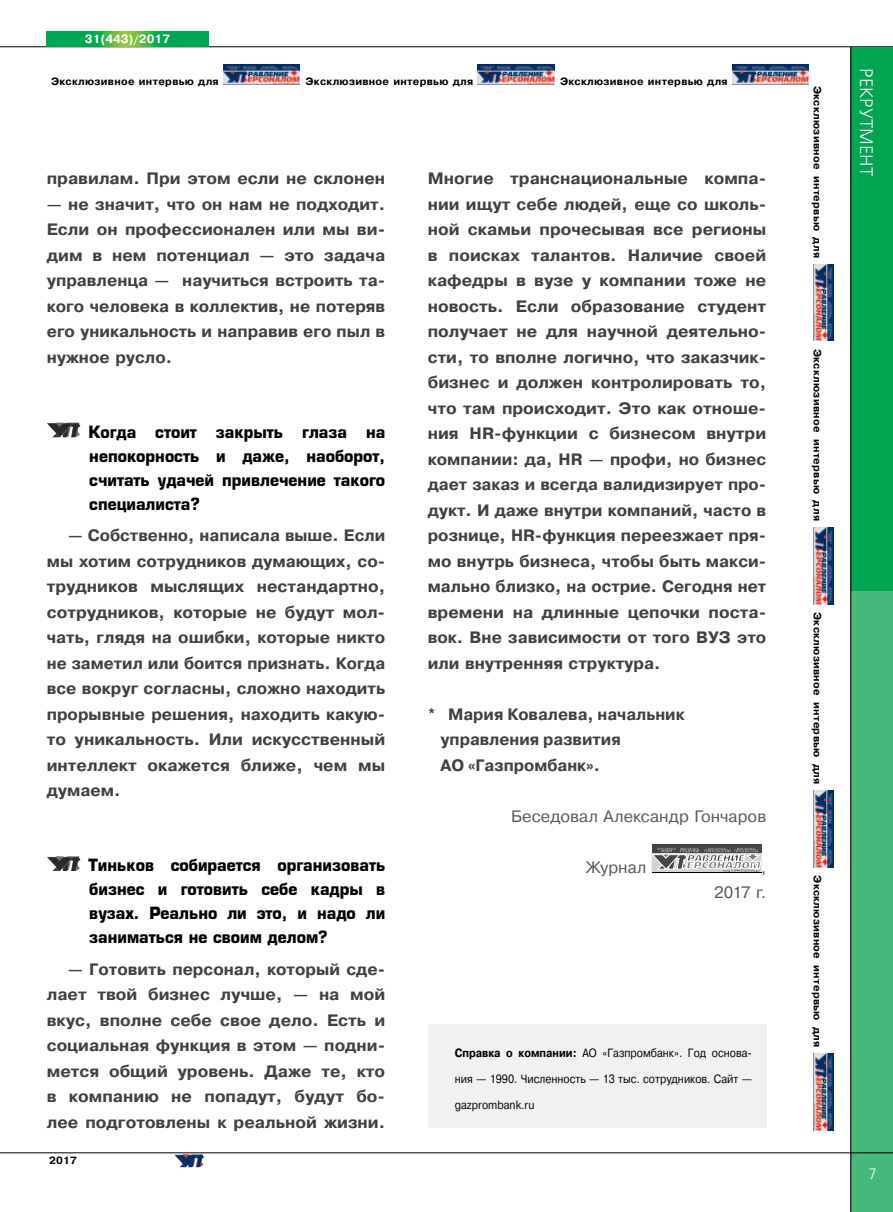
<style>
.page{position:relative;width:893px;height:1212px;background:#fff}
.page>*{position:absolute;margin:0;border:0;box-sizing:border-box;transform-origin:0 0}
.t1{font:18px "Free Set C";color:#fff}
.t2{font:700 16.5px/25.5px "Pragmatica";color:#414042;text-align:justify}
.t3{font:700 16.5px/24px "Europe";color:#000;text-align:justify;scale:.95 1}
.t4{font:16.5px/25.5px "Pragmatica";color:#58595b;text-align:right}
.t5{font:15px "Free Set C";color:#fff;scale:.9 1}
.t6{font:12px/25.5px "Pragmatica";color:#000;text-align:justify;scale:.88 1}
.t7{font:700 12px "Pragmatica";color:#fff}
.t8{font:700 10.5px "Pragmatica";letter-spacing:.03em;color:#000}
.s1{font-weight:700}
</style>
<div class="page">
<div style="left:850px;top:590px;width:43px;height:622px;background:#45b97c"></div>
<hr style="left:0;top:46px;width:893px;height:1px;background:#000">
<hr style="left:0;top:1152px;width:893px;height:1px;background:#000">
<img style="left:223px;top:65px;width:77px;height:20px">
<img style="left:477px;top:65px;width:77px;height:20px">
<img style="left:732px;top:65px;width:77px;height:20px">
<svg style="left:47px;top:31px;width:161px;height:16px;background:#20ae4c"></svg>
<div style="left:850px;top:47px;width:43px;height:543px;background:#00a651"></div>
<img style="left:814px;top:264px;width:19px;height:77px">
<img style="left:814px;top:527px;width:19px;height:77px">
<img style="left:814px;top:790px;width:19px;height:77px">
<img style="left:814px;top:1053px;width:19px;height:77px">
<hr style="left:850px;top:47px;width:1px;height:1165px;background:#000">
<img style="left:174px;top:1154px;width:30px;height:13px">
<img style="left:47px;top:422px;width:34px;height:16px">
<img style="left:47px;top:856px;width:34px;height:15px">
<div style="left:652px;top:844px;width:109px;height:9px;background:#464547"></div>
<svg style="left:652px;top:847px;width:110px;height:26px"></svg>
<div style="left:428px;top:1024px;width:338px;height:104px;background:#f1f1f2"></div>
<p class="t7" style="left:85px;top:31px;width:87px">31(443)/2017</p>
<p class="t8" style="left:51px;top:74px;width:169px">Эксклюзивное интервью для</p>
<p class="t8" style="left:305px;top:74px;width:169px">Эксклюзивное интервью для</p>
<p class="t8" style="left:560px;top:74px;width:169px">Эксклюзивное интервью для</p>
<p class="t2" style="left:47px;top:166px;width:340px">правилам. При этом если не склонен</p>
<p class="t2" style="left:47px;top:191px;width:340px">— не значит, что он нам не подходит.<br>Если он профессионален или мы ви&shy;дим в нем потенциал — это задача управленца — научиться встроить та&shy;кого человека в коллектив, не потеряв его уникальность и направив его пыл в нужное русло.</p>
<p class="t3" style="left:89px;top:420px;width:314px">Когда стоит закрыть глаза на непокорность и даже, наоборот, считать удачей привлечение такого специалиста?</p>
<p class="t2" style="left:47px;top:523px;width:340px;text-indent:21px">— Собственно, написала выше. Если мы хотим сотрудников думающих, со&shy;трудников мыслящих нестандартно, сотрудников, которые не будут мол&shy;чать, глядя на ошибки, которые никто не заметил или боится признать. Когда все вокруг согласны, сложно находить прорывные решения, находить какую&shy;то уникальность. Или искусственный интеллект окажется ближе, чем мы думаем.</p>
<p class="t3" style="left:89px;top:853px;width:314px">Тиньков собирается организовать бизнес и готовить себе кадры в вузах. Реально ли это, и надо ли заниматься не своим делом?</p>
<p class="t2" style="left:47px;top:956px;width:340px;text-indent:21px">— Готовить персонал, который сде&shy;лает твой бизнес лучше, — на мой вкус, вполне себе свое дело. Есть и социальная функция в этом — подни&shy;мется общий уровень. Даже те, кто в компанию не попадут, будут бо&shy;лее подготовлены к реальной жизни.</p>
<p class="t8" style="left:49px;top:1154px;width:29px">2017</p>
<p class="t2" style="left:428px;top:166px;width:340px">Многие транснациональные компа&shy;нии ищут себе людей, еще со школь&shy;ной скамьи прочесывая все регионы в поисках талантов. Наличие своей кафедры в вузе у компании тоже не новость. Если образование студент получает не для научной деятельно&shy;сти, то вполне логично, что заказчик&shy;бизнес и должен контролировать то, что там происходит. Это как отноше&shy;ния HR-функции с бизнесом внутри компании: да, HR — профи, но бизнес дает заказ и всегда валидизирует про&shy;дукт. И даже внутри компаний, часто в рознице, HR-функция переезжает пря&shy;мо внутрь бизнеса, чтобы быть макси&shy;мально близко, на острие. Сегодня нет времени на длинные цепочки поста&shy;вок. Вне зависимости от того ВУЗ это или внутренняя структура.</p>
<p class="t2" style="left:441px;top:701px;width:246px;text-align:left;text-indent:-13px">* Мария Ковалева, начальник управления развития<br>АО «Газпромбанк».</p>
<p class="t4" style="left:511px;top:803px;width:257px">Беседовал Александр Гончаров</p>
<p class="t4" style="left:586px;top:854px;width:62px">Журнал</p>
<p class="t4" style="left:714px;top:854px;width:54px">,<br>2017 г.</p>
<p class="t6" style="left:455px;top:1041px;width:339px"><span class="s1">Справка о компании:</span> АО «Газпромбанк». Год основа&shy;ния — 1990. Численность — 13 тыс. сотрудников. Сайт — gazprombank.ru</p>
<p class="t8" style="left:824px;top:86px;width:174px;rotate:90deg">Эксклюзивное интервью для</p>
<p class="t8" style="left:824px;top:349px;width:174px;rotate:90deg">Эксклюзивное интервью для</p>
<p class="t8" style="left:824px;top:612px;width:174px;rotate:90deg">Эксклюзивное интервью для</p>
<p class="t8" style="left:824px;top:875px;width:174px;rotate:90deg">Эксклюзивное интервью для</p>
<p class="t1" style="left:876px;top:68px;width:109px;rotate:90deg">Рекрутмент</p>
<p class="t5" style="left:870px;top:1165px;width:9px">7</p>
</div>
